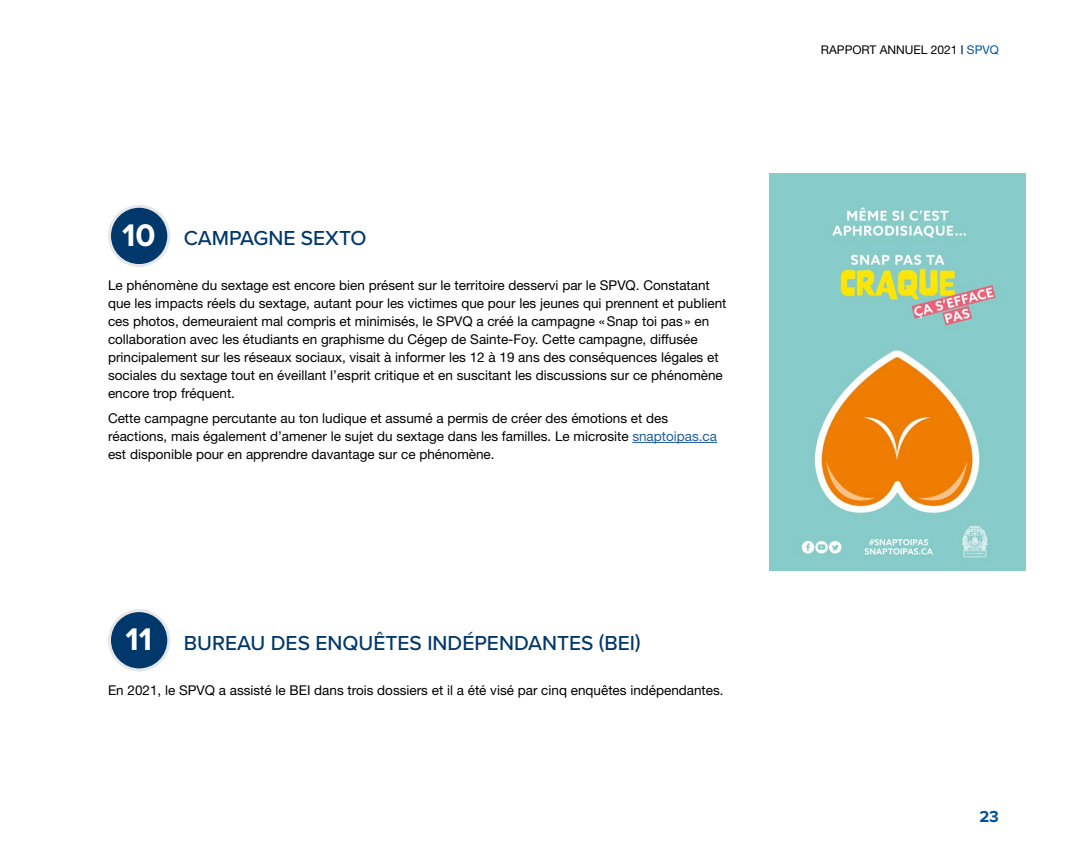
<style>
.page{position:relative;width:1080px;height:864px;background:#fff}
.page>*{position:absolute;margin:0;border:0;box-sizing:border-box;transform-origin:0 0}
.t1{font:700 32.4px "Proxima Nova";color:#fff}
.t2{font:500 21px "Proxima Nova";color:#00386c}
.t3{font:700 16.5px "Proxima Nova";color:#00539f}
.t4{font:13.5px/18px "Helvetica Neue";color:#000}
.t5{font:12px "Helvetica Neue";color:#000}
.s1{color:#215e9e}
.s2{font-weight:700;color:#00386c}
.s3{color:#00539f}
</style>
<div class="page">
<hr style="left:632px;top:442px;width:85px;height:1px;background:#215e9e">
<div style="left:110px;top:206px;width:59px;height:60px;background:#00386c;border-radius:50%"></div>
<div style="left:108px;top:205px;width:62px;height:62px;border:3px solid #e6e7e8;border-radius:50%"></div>
<div style="left:110px;top:611px;width:59px;height:59px;background:#00386c;border-radius:50%"></div>
<div style="left:108px;top:609px;width:62px;height:62px;border:3px solid #e6e7e8;border-radius:50%"></div>
<img style="left:770px;top:174px;width:256px;height:396px">
<h1 class="t1" style="left:122px;top:211px;width:35px">10</h1>
<h2 class="t2" style="left:184px;top:223px;width:184px">CAMPAGNE SEXTO</h2>
<p class="t4" style="left:108px;top:276px;width:620px">Le phénomène du sextage est encore bien présent sur le territoire desservi par le SPVQ. Constatant que les impacts réels du sextage, autant pour les victimes que pour les jeunes qui prennent et publient ces photos, demeuraient mal compris et minimisés, le SPVQ a créé la campagne «Snap toi pas » en collaboration avec les étudiants en graphisme du Cégep de Sainte-Foy. Cette campagne, diffusée principalement sur les réseaux sociaux, visait à informer les 12 à 19 ans des conséquences légales et sociales du sextage tout en éveillant l’esprit critique et en suscitant les discussions sur ce phénomène encore trop fréquent.</p>
<p class="t4" style="left:108px;top:409px;width:611px">Cette campagne percutante au ton ludique et assumé a permis de créer des émotions et des réactions, mais également d’amener le sujet du sextage dans les familles. Le microsite <span class="s1">snaptoipas.ca </span>est disponible pour en apprendre davantage sur ce phénomène.</p>
<h1 class="t1" style="left:125px;top:615px;width:28px">11</h1>
<h2 class="t2" style="left:184px;top:627px;width:458px">BUREAU DES ENQUÊTES INDÉPENDANTES (BEI)</h2>
<p class="t4" style="left:108px;top:681px;width:617px">En 2021, le SPVQ a assisté le BEI dans trois dossiers et il a été visé par cinq enquêtes indépendantes.</p>
<p class="t5" style="left:821px;top:43px;width:180px">RAPPORT ANNUEL 2021 <span class="s2">|</span> <span class="s3">SPVQ</span></p>
<p class="t3" style="left:979px;top:805px;width:21px">23</p>
</div>
